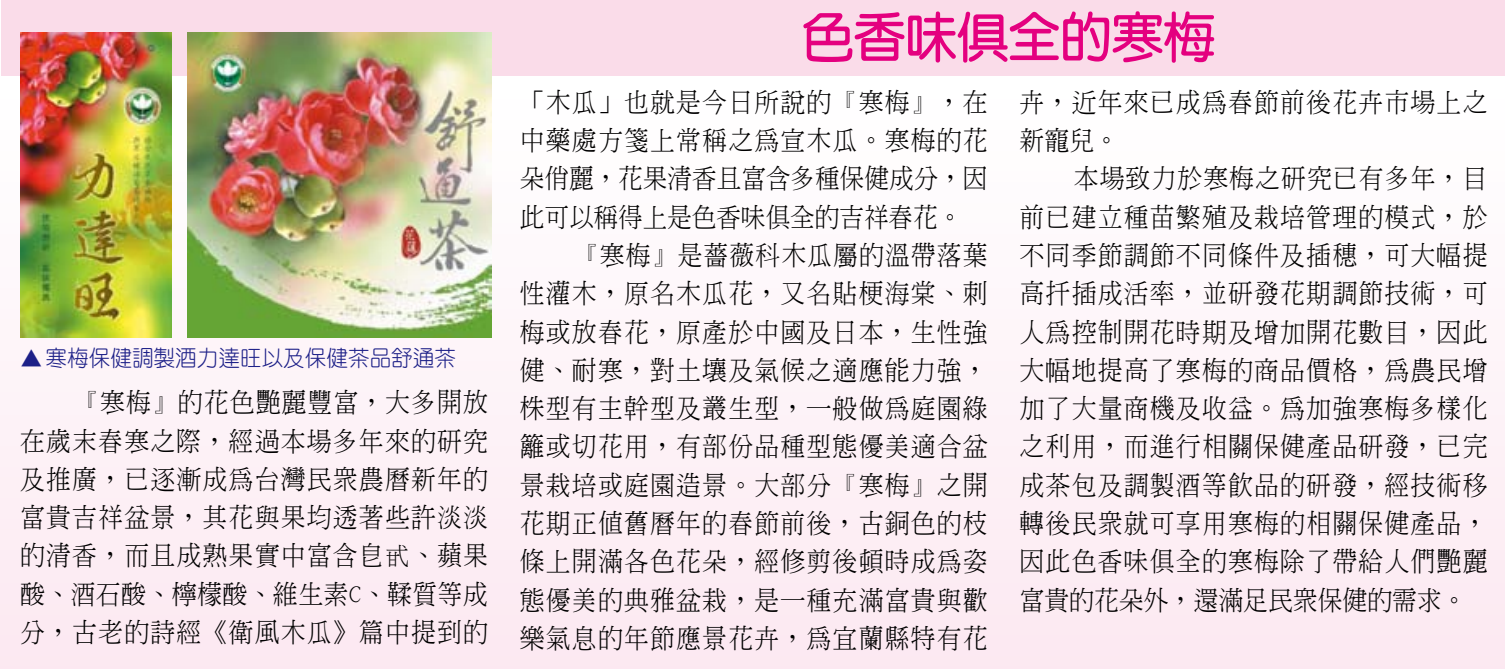
<style>
.page{position:relative;width:1505px;height:669px;background:#fff}
.page>*{position:absolute;margin:0;border:0;box-sizing:border-box;transform-origin:0 0}
.t1{font:700 54px "Yen Round";letter-spacing:-.025em;color:#e4007f}
.t2{font:300 25.88px/38.2px "Inn Ming";letter-spacing:.05em;color:#000;text-align:justify;scale:.96 1}
.t3{font:300 25.88px "Inn Ming";color:#000;scale:.95 1}
.t4{font:22.5px "DF Yuan Std W3";color:#1d2088}
.s1{font-family:"Li Song Pro";font-weight:400}
</style>
<div class="page">
<div style="left:1px;top:70px;width:1504px;height:598px;background:#fdf3f8"></div>
<div style="left:1px;top:0;width:1504px;height:75px;background:#fadce9"></div>
<img style="left:21px;top:32px;width:150px;height:305px">
<img style="left:187px;top:32px;width:304px;height:305px">
<p class="t4" style="left:20px;top:345px;width:437px">▲寒梅保健調製酒力達旺以及保健茶品舒通茶</p>
<p class="t2" style="left:20px;top:383px;width:489px;text-indent:54px">『寒梅』的花色艷麗豐富，大多開放在歲末春寒之際，經過本場多年來的研究及推廣，已逐漸成為台灣民眾農曆新年的富貴吉祥盆景，其花與果均透著些許淡淡的清香，而且成熟果實中富含皂<span class="s1">甙</span>、蘋果酸、酒石酸、檸檬酸、維生素C、鞣質等成分，古老的詩經《衛風木瓜》篇中提到的</p>
<h1 class="t1" style="left:801px;top:9px;width:416px">色香味俱全的寒梅</h1>
<p class="t2" style="left:520px;top:83px;width:489px">「木瓜」也就是今日所說的『寒梅』，在</p>
<p class="t2" style="left:520px;top:121px;width:489px">中藥處方箋上常稱之為宣木瓜。寒梅的花</p>
<p class="t3" style="left:520px;top:165px;width:494px">朵俏麗，花果清香且富含多種保健成分，因</p>
<p class="t3" style="left:520px;top:204px;width:467px">此可以稱得上是色香味俱全的吉祥春花。</p>
<p class="t2" style="left:574px;top:236px;width:432px">『寒梅』是薔薇科木瓜屬的溫帶落葉</p>
<p class="t2" style="left:520px;top:274px;width:489px">性灌木，原名木瓜花，又名貼梗海棠、刺</p>
<p class="t2" style="left:520px;top:312px;width:489px">梅或放春花，原產於中國及日本，生性強</p>
<p class="t2" style="left:520px;top:351px;width:489px">健、耐寒，對土壤及氣候之適應能力強，</p>
<p class="t2" style="left:520px;top:389px;width:489px">株型有主幹型及叢生型，一般做為庭園綠</p>
<p class="t2" style="left:520px;top:427px;width:489px">籬或切花用，有部份品種型態優美適合盆</p>
<p class="t2" style="left:520px;top:465px;width:489px">景栽培或庭園造景。大部分『寒梅』之開</p>
<p class="t2" style="left:520px;top:504px;width:489px">花期正值舊曆年的春節前後，古銅色的枝</p>
<p class="t2" style="left:520px;top:542px;width:489px">條上開滿各色花朵，經修剪後頓時成為姿</p>
<p class="t2" style="left:520px;top:580px;width:489px">態優美的典雅盆栽，是一種充滿富貴與歡</p>
<p class="t2" style="left:520px;top:618px;width:489px">樂氣息的年節應景花卉，為宜蘭縣特有花</p>
<p class="t2" style="left:1019px;top:83px;width:489px">卉，近年來已成為春節前後花卉市場上之新寵兒。</p>
<p class="t2" style="left:1019px;top:159px;width:489px;text-indent:54px">本場致力於寒梅之研究已有多年，目前已建立種苗繁殖及栽培管理的模式，於不同季節調節不同條件及插穗，可大幅提高扦插成活率，並研發花期調節技術，可人為控制開花時期及增加開花數目，因此大幅地提高了寒梅的商品價格，為農民增加了大量商機及收益。為加強寒梅多樣化之利用，而進行相關保健產品研發，已完成茶包及調製酒等飲品的研發，經技術移轉後民眾就可享用寒梅的相關保健產品，因此色香味俱全的寒梅除了帶給人們艷麗富貴的花朵外，還滿足民眾保健的需求。</p>
</div>
